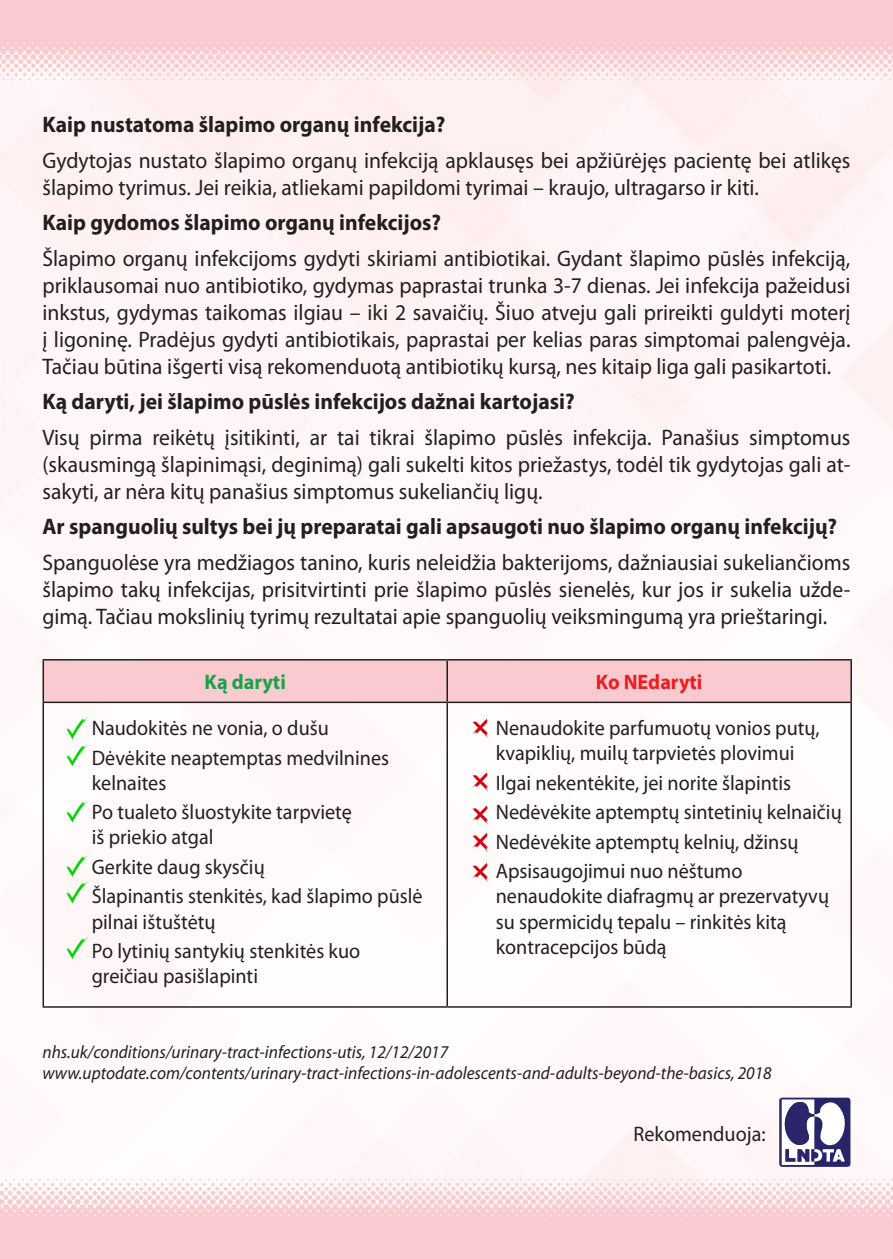
<style>
.page{position:relative;width:893px;height:1259px;background:#fff}
.page>*{position:absolute;margin:0;border:0;box-sizing:border-box;transform-origin:0 0}
.t1{font:22.5px/27px "Myriad Pro";color:#231f20;text-align:justify;scale:.96 1}
.t2{font:700 22.5px "Myriad Pro";color:#231f20;scale:.96 1}
.t3{font:21px/25.2px "Myriad Pro";color:#231f20;scale:.96 1}
.t4{font:700 21px "Myriad Pro";color:#ee1d23;scale:.96 1}
.t5{font:700 21px "Myriad Pro";color:#1aa249;scale:.96 1}
.t6{font:italic 18px "Myriad Pro";color:#231f20;scale:.96 1}
</style>
<div class="page">
<img style="left:0;top:80px;width:893px;height:1099px">
<div style="left:44px;top:660px;width:806px;height:41px;background:#f9cad0"></div>
<hr style="left:43px;top:659px;width:404px;height:1px;background:#231f20">
<hr style="left:43px;top:660px;width:1px;height:41px;background:#231f20">
<hr style="left:447px;top:659px;width:405px;height:1px;background:#231f20">
<hr style="left:446px;top:660px;width:2px;height:41px;background:#231f20">
<hr style="left:850px;top:660px;width:2px;height:41px;background:#231f20">
<hr style="left:43px;top:701px;width:404px;height:2px;background:#231f20">
<hr style="left:43px;top:703px;width:1px;height:303px;background:#231f20">
<hr style="left:447px;top:701px;width:405px;height:2px;background:#231f20">
<hr style="left:446px;top:703px;width:2px;height:303px;background:#231f20">
<hr style="left:850px;top:703px;width:2px;height:303px;background:#231f20">
<hr style="left:43px;top:1006px;width:404px;height:1px;background:#231f20">
<hr style="left:447px;top:1006px;width:405px;height:1px;background:#231f20">
<svg style="left:66px;top:717px;width:22px;height:49px"></svg>
<svg style="left:66px;top:801px;width:22px;height:21px"></svg>
<svg style="left:66px;top:855px;width:22px;height:48px"></svg>
<svg style="left:66px;top:937px;width:22px;height:22px"></svg>
<svg style="left:472px;top:718px;width:16px;height:20px"></svg>
<svg style="left:472px;top:772px;width:16px;height:19px"></svg>
<svg style="left:472px;top:805px;width:16px;height:19px"></svg>
<svg style="left:472px;top:832px;width:16px;height:19px"></svg>
<svg style="left:472px;top:862px;width:16px;height:20px"></svg>
<svg style="left:779px;top:1097px;width:71px;height:69px"></svg>
<svg style="left:780px;top:1098px;width:70px;height:68px"></svg>
<svg style="left:0;top:1179px;width:893px;height:80px;fill:#f9cad0"></svg>
<svg style="left:0;top:0;width:893px;height:80px;background:#fad2d7"></svg>
<p class="t2" style="left:43px;top:110px;width:421px">Kaip nustatoma šlapimo organų infekcija?</p>
<p class="t1" style="left:43px;top:146px;width:843px">Gydytojas nustato šlapimo organų infekciją apklausęs bei apžiūrėjęs pacientę bei atlikęs šlapimo tyrimus. Jei reikia, atliekami papildomi tyrimai – kraujo, ultragarso ir kiti.</p>
<p class="t2" style="left:43px;top:208px;width:417px">Kaip gydomos šlapimo organų infekcijos?</p>
<p class="t1" style="left:43px;top:244px;width:843px">Šlapimo organų infekcijoms gydyti skiriami antibiotikai. Gydant šlapimo pūslės infekciją, priklausomai nuo antibiotiko, gydymas paprastai trunka 3-7 dienas. Jei infekcija pažeidusi inkstus, gydymas taikomas ilgiau – iki 2 savaičių. Šiuo atveju gali prireikti guldyti moterį į ligoninę. Pradėjus gydyti antibiotikais, paprastai per kelias paras simptomai palengvėja.<br>Tačiau būtina išgerti visą rekomenduotą antibiotikų kursą, nes kitaip liga gali pasikartoti.</p>
<p class="t2" style="left:43px;top:387px;width:556px">Ką daryti, jei šlapimo pūslės infekcijos dažnai kartojasi?</p>
<p class="t1" style="left:43px;top:423px;width:843px">Visų pirma reikėtų įsitikinti, ar tai tikrai šlapimo pūslės infekcija. Panašius simptomus (skausmingą šlapinimąsi, deginimą) gali sukelti kitos priežastys, todėl tik gydytojas gali at&shy;sakyti, ar nėra kitų panašius simptomus sukeliančių ligų.</p>
<p class="t2" style="left:43px;top:512px;width:829px">Ar spanguolių sultys bei jų preparatai gali apsaugoti nuo šlapimo organų infekcijų?</p>
<p class="t1" style="left:43px;top:548px;width:843px">Spanguolėse yra medžiagos tanino, kuris neleidžia bakterijoms, dažniausiai sukeliančioms šlapimo takų infekcijas, prisitvirtinti prie šlapimo pūslės sienelės, kur jos ir sukelia užde&shy;gimą. Tačiau mokslinių tyrimų rezultatai apie spanguolių veiksmingumą yra prieštaringi.</p>
<p class="t5" style="left:205px;top:668px;width:86px">Ką daryti</p>
<p class="t4" style="left:596px;top:668px;width:112px">Ko NEdaryti</p>
<p class="t3" style="left:92px;top:715px;width:248px">Naudokitės ne vonia, o dušu</p>
<p class="t3" style="left:92px;top:744px;width:311px">Dėvėkite neaptemptas medvilnines kelnaites</p>
<p class="t3" style="left:92px;top:799px;width:272px">Po tualeto šluostykite tarpvietę iš priekio atgal</p>
<p class="t3" style="left:92px;top:854px;width:182px">Gerkite daug skysčių</p>
<p class="t3" style="left:92px;top:883px;width:346px">Šlapinantis stenkitės, kad šlapimo pūslė pilnai ištuštėtų</p>
<p class="t3" style="left:92px;top:938px;width:281px">Po lytinių santykių stenkitės kuo greičiau pasišlapinti</p>
<p class="t3" style="left:496px;top:715px;width:339px">Nenaudokite parfumuotų vonios putų, kvapiklių, muilų tarpvietės plovimui</p>
<p class="t3" style="left:496px;top:770px;width:309px">Ilgai nekentėkite, jei norite šlapintis</p>
<p class="t3" style="left:496px;top:799px;width:362px">Nedėvėkite aptemptų sintetinių kelnaičių</p>
<p class="t3" style="left:496px;top:828px;width:317px">Nedėvėkite aptemptų kelnių, džinsų</p>
<p class="t3" style="left:496px;top:858px;width:349px">Apsisaugojimui nuo nėštumo nenaudokite diafragmų ar prezervatyvų su spermicidų tepalu – rinkitės kitą kontracepcijos būdą</p>
<p class="t6" style="left:43px;top:1040px;width:424px">nhs.uk/conditions/urinary-tract-infections-utis, 12/12/2017</p>
<p class="t6" style="left:43px;top:1062px;width:761px">www.uptodate.com/contents/urinary-tract-infections-in-adolescents-and-adults-beyond-the-basics, 2018</p>
<p class="t3" style="left:634px;top:1120px;width:139px">Rekomenduoja:</p>
</div>
